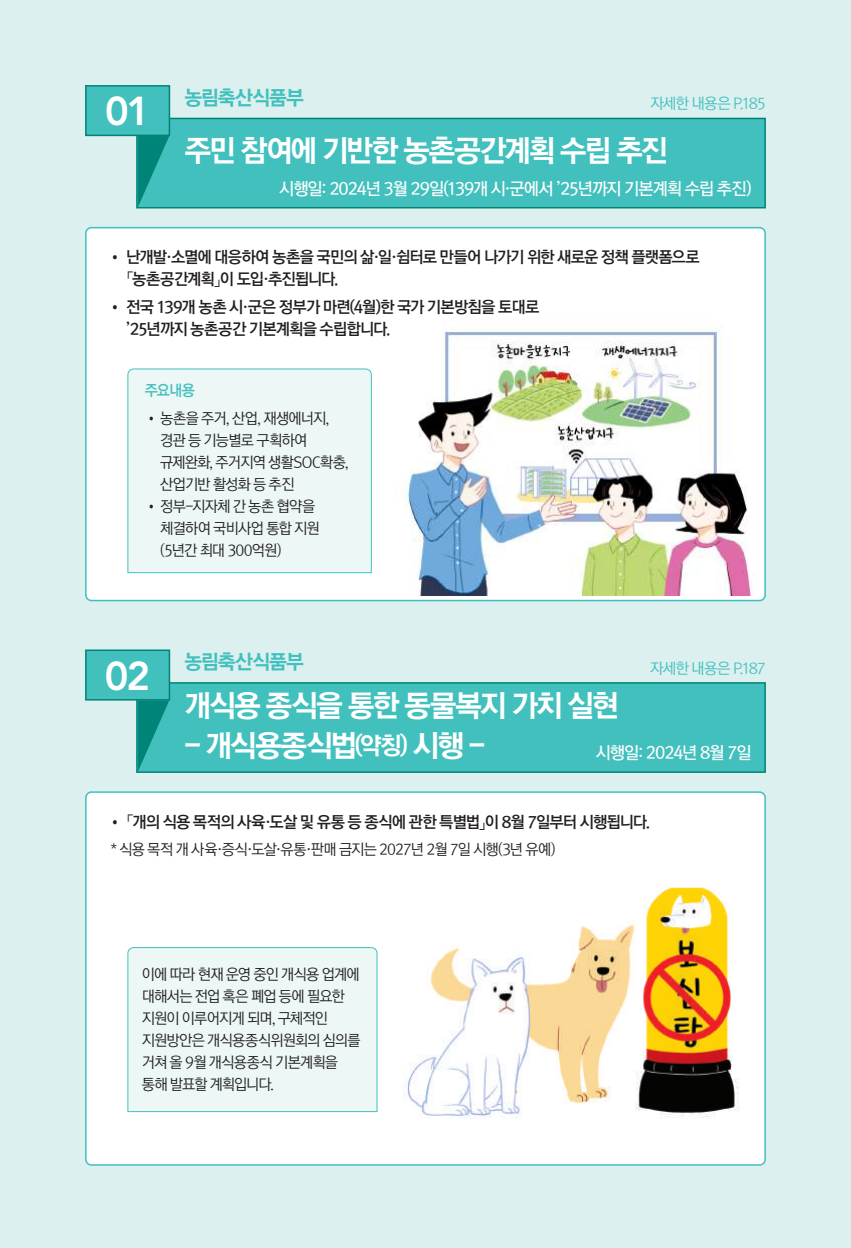
<style>
.page{position:relative;width:851px;height:1248px;background:#fff}
.page>*{position:absolute;margin:0;border:0;box-sizing:border-box;transform-origin:0 0}
.t1{font:800 40px "Avenir LT Std";color:#fff}
.t2{font:30px "Rix Go PEB";letter-spacing:-.075em;color:#fff}
.t3{font:20px "Rix Go PEB";letter-spacing:-.055em;color:#42c0bd}
.t4{font:17px "Rix Go PSB";letter-spacing:-.065em;color:#fff}
.t5{font:16px/22px "Rix Go PB";letter-spacing:-.06em;color:#231f20}
.t6{font:15px/22px "Rix Go PR";letter-spacing:-.055em;color:#231f20}
.t7{font:15px "Rix Go PR";letter-spacing:-.06em;color:#42c0bd}
.t8{font:15px "Rix Go PB";color:#42c0bd}
.s1{font-size:24px}
</style>
<div class="page">
<div style="left:0;top:0;width:850px;height:1247px;background:#dbf0ef"></div>
<div style="left:136px;top:118px;width:629px;height:90px;background:#42c0bd;border:2px solid #008477"></div>
<div style="left:136px;top:682px;width:629px;height:90px;background:#42c0bd;border:2px solid #008477"></div>
<div style="left:85px;top:85px;width:85px;height:51px;background:#42c0bd;border:2px solid #008477"></div>
<div style="left:85px;top:649px;width:85px;height:51px;background:#42c0bd;border:2px solid #008477"></div>
<svg style="left:138px;top:136px;width:31px;height:71px"></svg>
<svg style="left:138px;top:700px;width:31px;height:71px"></svg>
<div style="left:86px;top:228px;width:679px;height:372px;background:#fff;border-radius:6px"></div>
<div style="left:85px;top:227px;width:680px;height:374px;border:2px solid #42c0bd;border-radius:6px"></div>
<div style="left:86px;top:792px;width:679px;height:372px;background:#fff;border-radius:6px"></div>
<div style="left:85px;top:791px;width:680px;height:374px;border:2px solid #42c0bd;border-radius:6px"></div>
<img style="left:406px;top:331px;width:348px;height:265px">
<img style="left:405px;top:887px;width:335px;height:232px">
<div style="left:127px;top:368px;width:245px;height:205px;background:#ecf7f6"></div>
<div style="left:127px;top:947px;width:250px;height:164px;background:#ecf7f6"></div>
<h1 class="t1" style="left:105px;top:88px;width:47px">01</h1>
<h3 class="t3" style="left:184px;top:84px;width:121px">농림축산식품부</h3>
<p class="t7" style="left:650px;top:96px;width:117px">자세한 내용은 P.185</p>
<h2 class="t2" style="left:184px;top:131px;width:485px">주민 참여에 기반한 농촌공간계획 수립 추진</h2>
<p class="t4" style="left:279px;top:178px;width:474px">시행일: 2024년 3월 29일(139개 시·군에서 ’25년까지 기본계획 수립 추진)</p>
<p class="t5" style="left:126px;top:247px;width:575px;text-indent:-18px">• 난개발·소멸에 대응하여 농촌을 국민의 삶·일·쉼터로 만들어 나가기 위한 새로운 정책 플랫폼으로「농촌공간계획」이 도입·추진됩니다.</p>
<p class="t5" style="left:126px;top:296px;width:414px;text-indent:-18px">• 전국 139개 농촌 시·군은 정부가 마련(4월)한 국가 기본방침을 토대로 ’25년까지 농촌공간 기본계획을 수립합니다.</p>
<p class="t8" style="left:145px;top:383px;width:52px">주요내용</p>
<p class="t6" style="left:160px;top:408px;width:190px;text-indent:-15px">• 농촌을 주거, 산업, 재생에너지, 경관 등 기능별로 구획하여 규제완화, 주거지역 생활SOC확충, 산업기반 활성화 등 추진</p>
<p class="t6" style="left:160px;top:496px;width:161px;text-indent:-15px">• 정부-지자체 간 농촌 협약을 체결하여 국비사업 통합 지원 (5년간 최대 300억원)</p>
<h1 class="t1" style="left:105px;top:652px;width:47px">02</h1>
<h3 class="t3" style="left:184px;top:649px;width:121px">농림축산식품부</h3>
<p class="t7" style="left:650px;top:660px;width:117px">자세한 내용은 P.187</p>
<h2 class="t2" style="left:184px;top:685px;width:436px">개식용 종식을 통한 동물복지 가치 실현</h2>
<h2 class="t2" style="left:184px;top:725px;width:302px">- 개식용종식법<span class="s1">(약칭)</span> 시행 -</h2>
<p class="t4" style="left:595px;top:742px;width:157px">시행일: 2024년 8월 7일</p>
<p class="t5" style="left:108px;top:811px;width:544px">• 「개의 식용 목적의 사육·도살 및 유통 등 종식에 관한 특별법」이 8월 7일부터 시행됩니다.</p>
<p class="t6" style="left:111px;top:838px;width:446px">* 식용 목적 개 사육·증식·도살·유통·판매 금지는 2027년 2월 7일 시행(3년 유예)</p>
<p class="t6" style="left:142px;top:963px;width:220px">이에 따라 현재 운영 중인 개식용 업계에 대해서는 전업 혹은 폐업 등에 필요한 지원이 이루어지게 되며, 구체적인 지원방안은 개식용종식위원회의 심의를 거쳐 올 9월 개식용종식 기본계획을 통해 발표할 계획입니다.</p>
</div>
